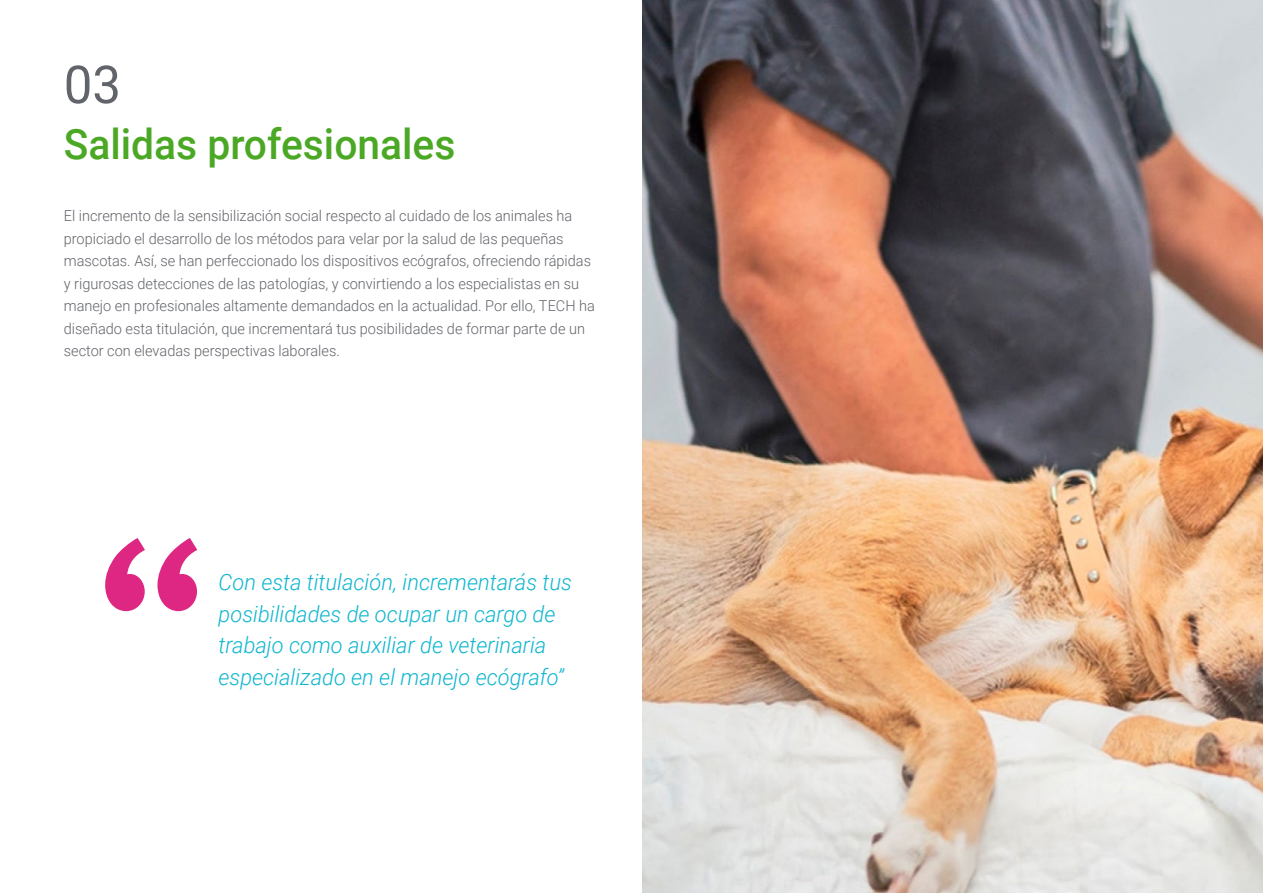
<style>
.page{position:relative;width:1263px;height:893px;background:#fff}
.page>*{position:absolute;margin:0;border:0;box-sizing:border-box;transform-origin:0 0}
.t1{font:52.5px "Roboto";color:#61646a}
.t2{font:500 42px "Roboto";color:#4ba824}
.t3{font:italic 300 22.5px/31.5px "Roboto";color:#0fb6cf}
.t4{font:300 15px/22.5px "Roboto";color:#61646a}
</style>
<div class="page">
<svg style="left:105px;top:538px;width:92px;height:73px"></svg>
<img style="left:642px;top:0;width:621px;height:893px">
<h1 class="t1" style="left:64px;top:48px;width:59px">03</h1>
<h2 class="t2" style="left:64px;top:115px;width:393px">Salidas profesionales</h2>
<p class="t4" style="left:64px;top:204px;width:533px">El incremento de la sensibilización social respecto al cuidado de los animales ha propiciado el desarrollo de los métodos para velar por la salud de las pequeñas mascotas. Así, se han perfeccionado los dispositivos ecógrafos, ofreciendo rápidas y rigurosas detecciones de las patologías, y convirtiendo a los especialistas en su manejo en profesionales altamente demandados en la actualidad. Por ello, TECH ha diseñado esta titulación, que incrementará tus posibilidades de formar parte de un sector con elevadas perspectivas laborales.</p>
<h3 class="t3" style="left:219px;top:566px;width:355px">Con esta titulación, incrementarás tus posibilidades de ocupar un cargo de trabajo como auxiliar de veterinaria especializado en el manejo ecógrafo”</h3>
</div>
